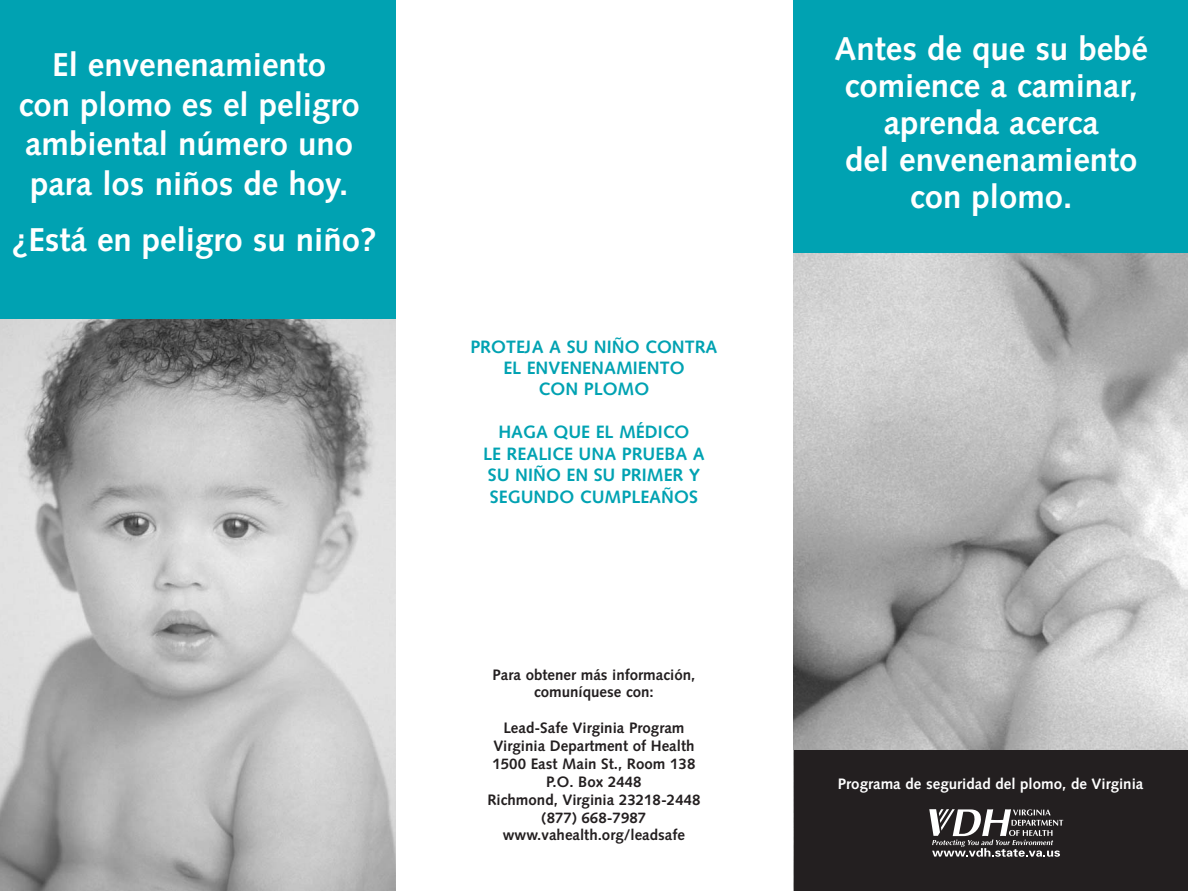
<style>
.page{position:relative;width:1188px;height:891px;background:#fff}
.page>*{position:absolute;margin:0;border:0;box-sizing:border-box;transform-origin:0 0}
.t1{font:700 33px/37.2px "Syntax";color:#fff;text-align:center}
.t2{font:700 17.85px/21.5px "Syntax";color:#00a2b2;text-align:center}
.t3{font:700 15.15px/17.9px "Syntax";color:#231f20;text-align:center}
.t4{font:700 15.15px "Syntax";color:#fff}
</style>
<div class="page">
<div style="left:0;top:0;width:396px;height:321px;background:#00a2b2"></div>
<img style="left:793px;top:121px;width:395px;height:770px">
<div style="left:794px;top:0;width:394px;height:252px;background:#00a2b2"></div>
<img style="left:0;top:320px;width:396px;height:571px">
<div style="left:795px;top:751px;width:393px;height:140px;background:#231f20"></div>
<svg style="left:929px;top:809px;width:134px;height:48px"></svg>
<h1 class="t1" style="left:19px;top:48px;width:343px;line-height:39.6px">El envenenamiento<br>con plomo es el peligro ambiental número uno para los niños de hoy.</h1>
<h1 class="t1" style="left:12px;top:224px;width:366px">¿Está en peligro su niño?</h1>
<p class="t2" style="left:470px;top:337px;width:249px">PROTEJA A SU NIÑO CONTRA<br>EL ENVENENAMIENTO<br>CON PLOMO</p>
<p class="t2" style="left:483px;top:423px;width:223px">HAGA QUE EL MÉDICO<br>LE REALICE UNA PRUEBA A<br>SU NIÑO EN SU PRIMER Y<br>SEGUNDO CUMPLEAÑOS</p>
<p class="t3" style="left:493px;top:667px;width:204px">Para obtener más información, comuníquese con:</p>
<p class="t3" style="left:487px;top:720px;width:215px">Lead-Safe Virginia Program<br>Virginia Department of Health<br>1500 East Main St., Room 138<br>P.O. Box 2448<br>Richmond, Virginia 23218-2448 (877) 668-7987 www.vahealth.org/leadsafe</p>
<h1 class="t1" style="left:835px;top:32px;width:315px">Antes de que su bebé comience a caminar, aprenda acerca<br>del envenenamiento con plomo.</h1>
<p class="t4" style="left:838px;top:778px;width:307px">Programa de seguridad del plomo, de Virginia</p>
</div>
